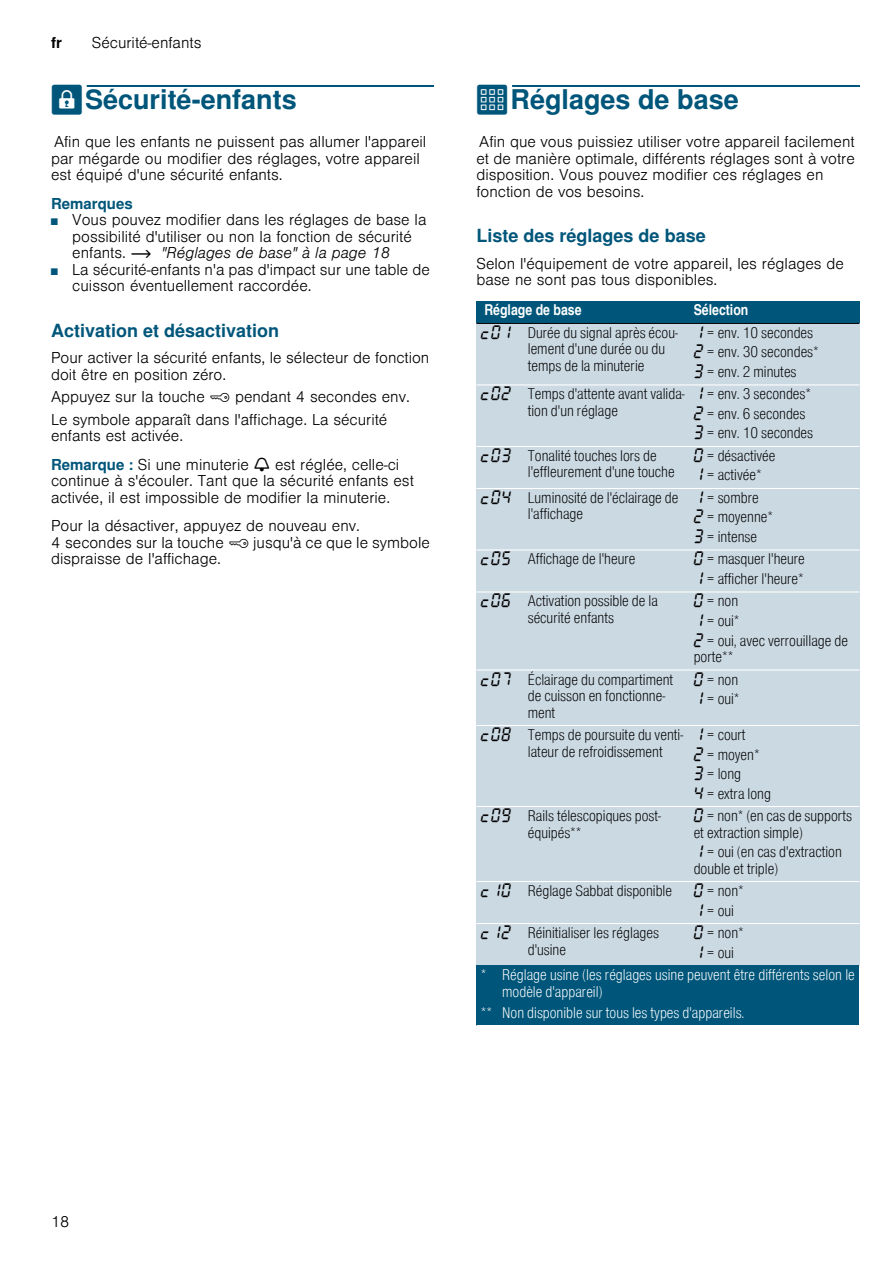
<style>
.page{position:relative;width:893px;height:1263px;background:#fff}
.page>*{position:absolute;margin:0;border:0;box-sizing:border-box;transform-origin:0 0}
.t1{font:700 27px "Nimbus San L";color:#00567a}
.t2{font:700 18px "Nimbus San L";color:#00567a}
.t3{font:300 15px/16.5px "Nimbus San L";color:#000}
.t4{font:15px/19.5px "Nimbus San L Lig Con";color:#000}
.t5{font:15px/16.5px "Nimbus San L Lig Con";color:#fff}
.t6{font:15px "Nimbus San L Bol Con";color:#fff}
.t7{font:700 15px "Nimbus San L";color:#00567a}
.t8{font:700 15px "Nimbus San L";color:#000}
.s1{font-family:"BSH Symb PG2";font-weight:400}
.s2{font-size:9px;color:#00567a}
.s3{font-family:"BSH Symb PH1";font-weight:400}
.s4{font-style:italic}
.s5{font-weight:700;color:#00567a}
.s6{font-family:"BSH Symb All";font-weight:400}
.s7{font-family:"BSH Symb All"}
</style>
<div class="page">
<div style="left:87px;top:85px;width:347px;height:2px;border:1px solid #00567a"></div>
<div style="left:512px;top:85px;width:347px;height:2px;border:1px solid #00567a"></div>
<div style="left:476px;top:301px;width:213px;height:22px;background:#00567a"></div>
<div style="left:689px;top:301px;width:170px;height:22px;background:#00567a"></div>
<div style="left:476px;top:323px;width:47px;height:62px;background:#cbd9e3"></div>
<div style="left:523px;top:323px;width:166px;height:62px;background:#cbd9e3"></div>
<div style="left:689px;top:323px;width:170px;height:62px;background:#cbd9e3"></div>
<div style="left:476px;top:385px;width:47px;height:61px;background:#cbd9e3"></div>
<div style="left:523px;top:385px;width:166px;height:61px;background:#cbd9e3"></div>
<div style="left:689px;top:385px;width:170px;height:61px;background:#cbd9e3"></div>
<div style="left:476px;top:446px;width:47px;height:42px;background:#cbd9e3"></div>
<div style="left:523px;top:446px;width:166px;height:42px;background:#cbd9e3"></div>
<div style="left:689px;top:446px;width:170px;height:42px;background:#cbd9e3"></div>
<div style="left:476px;top:488px;width:47px;height:62px;background:#cbd9e3"></div>
<div style="left:523px;top:488px;width:166px;height:62px;background:#cbd9e3"></div>
<div style="left:689px;top:488px;width:170px;height:62px;background:#cbd9e3"></div>
<div style="left:476px;top:550px;width:47px;height:42px;background:#cbd9e3"></div>
<div style="left:523px;top:550px;width:166px;height:42px;background:#cbd9e3"></div>
<div style="left:689px;top:550px;width:170px;height:42px;background:#cbd9e3"></div>
<div style="left:476px;top:592px;width:47px;height:78px;background:#cbd9e3"></div>
<div style="left:523px;top:592px;width:166px;height:78px;background:#cbd9e3"></div>
<div style="left:689px;top:592px;width:170px;height:78px;background:#cbd9e3"></div>
<div style="left:476px;top:670px;width:47px;height:55px;background:#cbd9e3"></div>
<div style="left:523px;top:670px;width:166px;height:55px;background:#cbd9e3"></div>
<div style="left:689px;top:670px;width:170px;height:55px;background:#cbd9e3"></div>
<div style="left:476px;top:725px;width:47px;height:81px;background:#cbd9e3"></div>
<div style="left:523px;top:725px;width:166px;height:81px;background:#cbd9e3"></div>
<div style="left:689px;top:725px;width:170px;height:81px;background:#cbd9e3"></div>
<div style="left:476px;top:806px;width:47px;height:75px;background:#cbd9e3"></div>
<div style="left:523px;top:806px;width:166px;height:75px;background:#cbd9e3"></div>
<div style="left:689px;top:806px;width:170px;height:75px;background:#cbd9e3"></div>
<div style="left:476px;top:881px;width:47px;height:42px;background:#cbd9e3"></div>
<div style="left:523px;top:881px;width:166px;height:42px;background:#cbd9e3"></div>
<div style="left:689px;top:881px;width:170px;height:42px;background:#cbd9e3"></div>
<div style="left:476px;top:923px;width:47px;height:42px;background:#cbd9e3"></div>
<div style="left:523px;top:923px;width:166px;height:42px;background:#cbd9e3"></div>
<div style="left:689px;top:923px;width:170px;height:42px;background:#cbd9e3"></div>
<div style="left:476px;top:965px;width:383px;height:60px;background:#00567a"></div>
<hr style="left:476px;top:323px;width:383px;height:1px;background:#000">
<hr style="left:476px;top:384px;width:383px;height:1px;background:#fff">
<hr style="left:476px;top:446px;width:383px;height:1px;background:#fff">
<hr style="left:476px;top:488px;width:383px;height:1px;background:#fff">
<hr style="left:476px;top:549px;width:383px;height:1px;background:#fff">
<hr style="left:476px;top:591px;width:383px;height:1px;background:#fff">
<hr style="left:476px;top:669px;width:383px;height:1px;background:#fff">
<hr style="left:476px;top:725px;width:383px;height:1px;background:#fff">
<hr style="left:476px;top:806px;width:383px;height:1px;background:#fff">
<hr style="left:476px;top:881px;width:383px;height:1px;background:#fff">
<hr style="left:476px;top:923px;width:383px;height:1px;background:#fff">
<p class="t8" style="left:51px;top:34px;width:12px">fr</p>
<p class="t3" style="left:92px;top:33px;width:111px">Sécurité-enfants</p>
<h1 class="t1" style="left:51px;top:83px;width:247px"><span class="s1">A</span>Sécurité-enfants</h1>
<p class="t3" style="left:51px;top:132px;width:377px">Afin que les enfants ne puissent pas allumer l'appareil par mégarde ou modifier des réglages, votre appareil est équipé d'une sécurité enfants.</p>
<p class="t7" style="left:51px;top:194px;width:83px">Remarques</p>
<p class="t3" style="left:72px;top:210px;width:356px;text-indent:-21px"><span class="s2">■</span> Vous pouvez modifier dans les réglages de base la possibilité d'utiliser ou non la fonction de sécurité enfants. <span class="s3">~</span> <span class="s4">"Réglages de base" à la page 18</span></p>
<p class="t3" style="left:72px;top:260px;width:359px;text-indent:-21px"><span class="s2">■</span> La sécurité-enfants n'a pas d'impact sur une table de cuisson éventuellement raccordée.</p>
<p class="t2" style="left:51px;top:319px;width:230px">Activation et désactivation</p>
<p class="t3" style="left:51px;top:348px;width:380px">Pour activer la sécurité enfants, le sélecteur de fonction doit être en position zéro.</p>
<p class="t3" style="left:51px;top:384px;width:360px;line-height:22.5px">Appuyez sur la touche <span class="s3">'</span> pendant 4 secondes env.<br>Le symbole apparaît dans l'affichage. La sécurité</p>
<p class="t3" style="left:51px;top:420px;width:350px;line-height:28.5px">enfants est activée.<br><span class="s5">Remarque :</span> Si une minuterie <span class="s6">V</span> est réglée, celle-ci</p>
<p class="t3" style="left:51px;top:471px;width:364px">continue à s'écouler. Tant que la sécurité enfants est activée, il est impossible de modifier la minuterie.</p>
<p class="t3" style="left:51px;top:516px;width:380px">Pour la désactiver, appuyez de nouveau env.<br>4 secondes sur la touche <span class="s3">'</span> jusqu'à ce que le symbole dispraisse de l'affichage.</p>
<h1 class="t1" style="left:476px;top:83px;width:264px"><span class="s1">Q</span>Réglages de base</h1>
<p class="t3" style="left:476px;top:132px;width:380px">Afin que vous puissiez utiliser votre appareil facilement et de manière optimale, différents réglages sont à votre disposition. Vous pouvez modifier ces réglages en fonction de vos besoins.</p>
<p class="t2" style="left:476px;top:225px;width:231px">Liste des réglages de base</p>
<p class="t3" style="left:476px;top:254px;width:369px">Selon l'équipement de votre appareil, les réglages de base ne sont pas tous disponibles.</p>
<p class="t6" style="left:484px;top:301px;width:99px">Réglage de base</p>
<p class="t6" style="left:693px;top:301px;width:56px">Sélection</p>
<p class="t4" style="left:527px;top:324px;width:152px;line-height:16.5px;text-indent:-47px"><span class="s7">™‹‚</span> Durée du signal après écou&shy;lement d'une durée ou du temps de la minuterie</p>
<p class="t4" style="left:693px;top:322px;width:127px"><span class="s7">‚</span> = env. 10 secondes <span class="s7">ƒ</span> = env. 30 secondes* <span class="s7">„</span> = env. 2 minutes</p>
<p class="t4" style="left:527px;top:385px;width:158px;line-height:16.5px;text-indent:-47px"><span class="s7">™‹ƒ</span> Temps d'attente avant valida&shy;tion d'un réglage</p>
<p class="t4" style="left:693px;top:384px;width:121px"><span class="s7">‚</span> = env. 3 secondes* <span class="s7">ƒ</span> = env. 6 secondes <span class="s7">„</span> = env. 10 secondes</p>
<p class="t4" style="left:527px;top:447px;width:148px;line-height:16.5px;text-indent:-47px"><span class="s7">™‹„</span> Tonalité touches lors de l'effleurement d'une touche</p>
<p class="t4" style="left:693px;top:445px;width:83px"><span class="s7">‹</span> = désactivée <span class="s7">‚</span> = activée*</p>
<p class="t4" style="left:527px;top:489px;width:152px;line-height:16.5px;text-indent:-47px"><span class="s7">™‹…</span> Luminosité de l'éclairage de l'affichage</p>
<p class="t4" style="left:693px;top:487px;width:81px"><span class="s7">‚</span> = sombre<br><span class="s7">ƒ</span> = moyenne* <span class="s7">„</span> = intense</p>
<p class="t4" style="left:481px;top:549px;width:156px"><span class="s7">™‹†</span> Affichage de l'heure</p>
<p class="t4" style="left:693px;top:549px;width:113px"><span class="s7">‹</span> = masquer l'heure <span class="s7">‚</span> = afficher l'heure*</p>
<p class="t4" style="left:481px;top:592px;width:178px;line-height:16.5px;text-align:center"><span class="s7">™‹‡</span> Activation possible de la sécurité enfants</p>
<p class="t4" style="left:693px;top:591px;width:156px"><span class="s7">‹</span> = non<br><span class="s7">‚</span> = oui*<br><span class="s7">ƒ</span> = oui, avec verrouillage de</p>
<p class="t4" style="left:693px;top:646px;width:41px">porte**</p>
<p class="t4" style="left:527px;top:670px;width:147px;line-height:16.5px;text-indent:-47px"><span class="s7">™‹ˆ</span> Éclairage du compartiment de cuisson en fonctionne&shy;ment</p>
<p class="t4" style="left:693px;top:669px;width:47px"><span class="s7">‹</span> = non <span class="s7">‚</span> = oui*</p>
<p class="t4" style="left:527px;top:726px;width:157px;line-height:16.5px;text-indent:-47px"><span class="s7">™‹‰</span> Temps de poursuite du venti&shy;lateur de refroidissement</p>
<p class="t4" style="left:693px;top:724px;width:79px"><span class="s7">‚</span> = court<br><span class="s7">ƒ</span> = moyen* <span class="s7">„</span> = long<br><span class="s7">…</span> = extra long</p>
<p class="t4" style="left:527px;top:807px;width:135px;line-height:16.5px;text-indent:-47px"><span class="s7">™‹Š</span> Rails télescopiques post&shy;équipés**</p>
<p class="t4" style="left:693px;top:807px;width:160px;line-height:16.5px"><span class="s7">‹</span> = non* (en cas de supports et extraction simple)</p>
<p class="t4" style="left:693px;top:843px;width:150px;line-height:16.5px"><span class="s7">‚</span> = oui (en cas d'extraction double et triple)</p>
<p class="t4" style="left:481px;top:880px;width:193px"><span class="s7">™‚‹</span> Réglage Sabbat disponible</p>
<p class="t4" style="left:693px;top:880px;width:52px"><span class="s7">‹</span> = non* <span class="s7">‚</span> = oui</p>
<p class="t4" style="left:527px;top:924px;width:133px;line-height:16.5px;text-indent:-47px"><span class="s7">™‚ƒ</span> Réinitialiser les réglages d'usine</p>
<p class="t4" style="left:693px;top:922px;width:52px"><span class="s7">‹</span> = non* <span class="s7">‚</span> = oui</p>
<p class="t5" style="left:502px;top:966px;width:354px;text-indent:-21px">* Réglage usine (les réglages usine peuvent être différents selon le modèle d'appareil)</p>
<p class="t5" style="left:481px;top:1003px;width:265px">** Non disponible sur tous les types d'appareils.</p>
<p class="t3" style="left:51px;top:1212px;width:20px">18</p>
</div>
